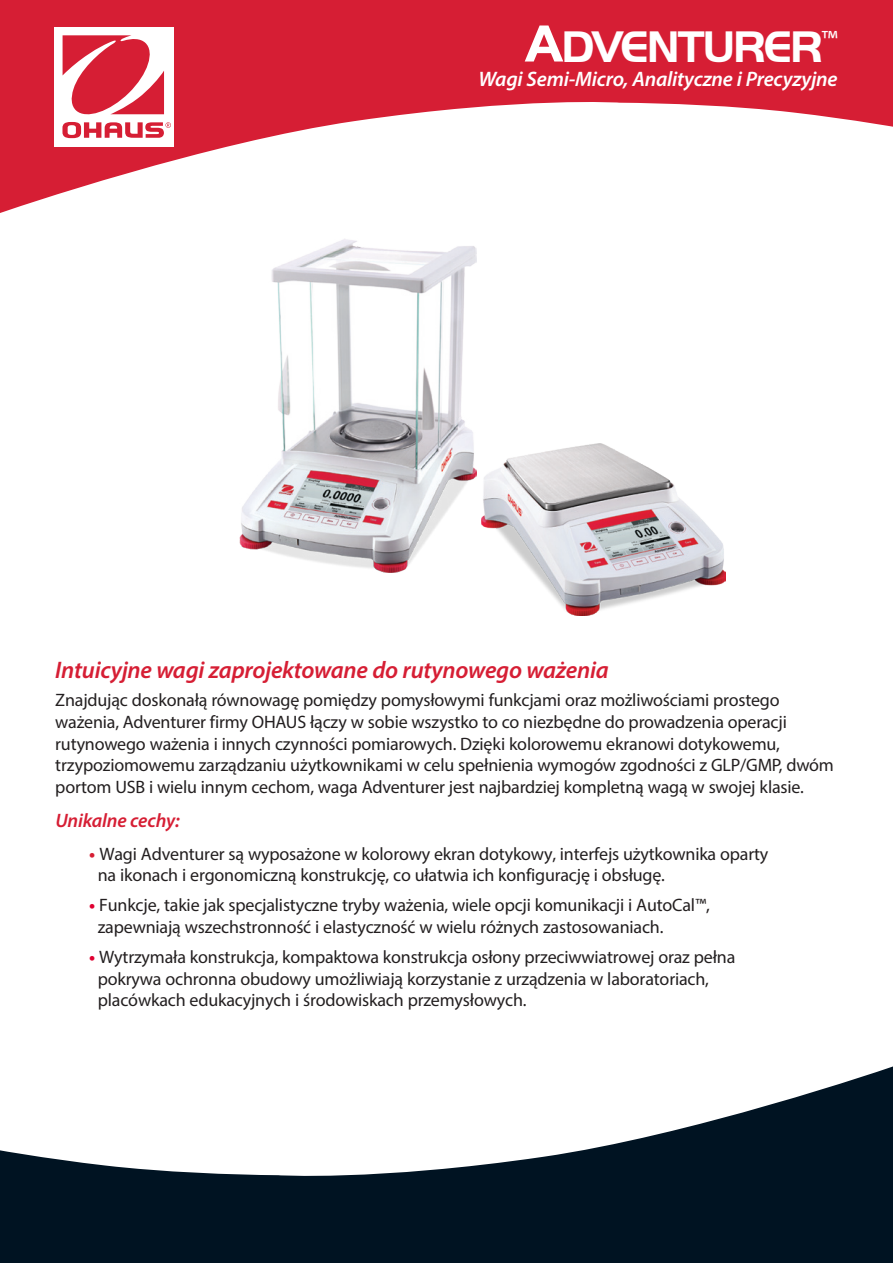
<style>
.page{position:relative;width:893px;height:1263px;background:#fff}
.page>*{position:absolute;margin:0;border:0;box-sizing:border-box;transform-origin:0 0}
.Cover_Product_Name{font:700 45.9px "Handel Got D";letter-spacing:-.04em;color:#fff}
.Cover_Headline_Text{font:italic 600 24px "Myriad Pro";letter-spacing:-.01em;color:#d61e34}
.Cover_Product_Sub_Title{font:italic 600 21px "Myriad Pro";letter-spacing:-.01em;color:#fff}
.Cover_Standard_Features_Include{font:italic 600 19.5px "Myriad Pro";letter-spacing:-.01em;color:#d61e34}
.Cover_Bullet_List{font:18px/21.6px "Myriad Pro";letter-spacing:-.01em;color:#231f20}
.Cover_Copy_Text{font:18px/21.6px "Myriad Pro";letter-spacing:-.01em;color:#231f20}
.s1{font-size:54px}
.s2{font-weight:700;color:#d61e34}
.s3{font-weight:700;color:#e00031}
</style>
<div class="page">
<svg style="left:0;top:0;width:893px;height:213px;fill:#d61e34"></svg>
<div style="left:54px;top:27px;width:120px;height:119px;background:#fff"></div>
<svg style="left:62px;top:35px;width:109px;height:103px"></svg>
<svg style="left:0;top:1066px;width:893px;height:197px;fill:#001322"></svg>
<img style="left:240px;top:239px;width:236px;height:334px">
<img style="left:481px;top:443px;width:244px;height:172px">
<p class="Cover_Product_Name" style="left:524px;top:20px;width:315px"><span class="s1">A</span>DVENTURER<sup>™</sup></p>
<p class="Cover_Product_Sub_Title" style="left:479px;top:65px;width:361px">Wagi Semi-Micro, Analityczne i Precyzyjne</p>
<p class="Cover_Headline_Text" style="left:55px;top:655px;width:555px">Intuicyjne wagi zaprojektowane do rutynowego ważenia</p>
<p class="Cover_Copy_Text" style="left:55px;top:689px;width:780px">Znajdując doskonałą równowagę pomiędzy pomysłowymi funkcjami oraz możliwościami prostego ważenia, Adventurer firmy OHAUS łączy w sobie wszystko to co niezbędne do prowadzenia operacji rutynowego ważenia i innych czynności pomiarowych. Dzięki kolorowemu ekranowi dotykowemu, trzypoziomowemu zarządzaniu użytkownikami w celu spełnienia wymogów zgodności z GLP/GMP, dwóm portom USB i wielu innym cechom, waga Adventurer jest najbardziej kompletną wagą w swojej klasie.</p>
<p class="Cover_Standard_Features_Include" style="left:55px;top:808px;width:126px">Unikalne cechy:</p>
<p class="Cover_Bullet_List" style="left:98px;top:842px;width:672px;text-indent:-9px"><span class="s2">•</span> Wagi Adventurer są wyposażone w kolorowy ekran dotykowy, interfejs użytkownika oparty na ikonach i ergonomiczną konstrukcję, co ułatwia ich konfigurację i obsługę.</p>
<p class="Cover_Bullet_List" style="left:98px;top:894px;width:613px;text-indent:-9px"><span class="s3">•</span> Funkcje, takie jak specjalistyczne tryby ważenia, wiele opcji komunikacji i AutoCal™, zapewniają wszechstronność i elastyczność w wielu różnych zastosowaniach.</p>
<p class="Cover_Bullet_List" style="left:98px;top:946px;width:639px;text-indent:-9px"><span class="s3">•</span> Wytrzymała konstrukcja, kompaktowa konstrukcja osłony przeciwwiatrowej oraz pełna pokrywa ochronna obudowy umożliwiają korzystanie z urządzenia w laboratoriach, placówkach edukacyjnych i środowiskach przemysłowych.</p>
</div>
